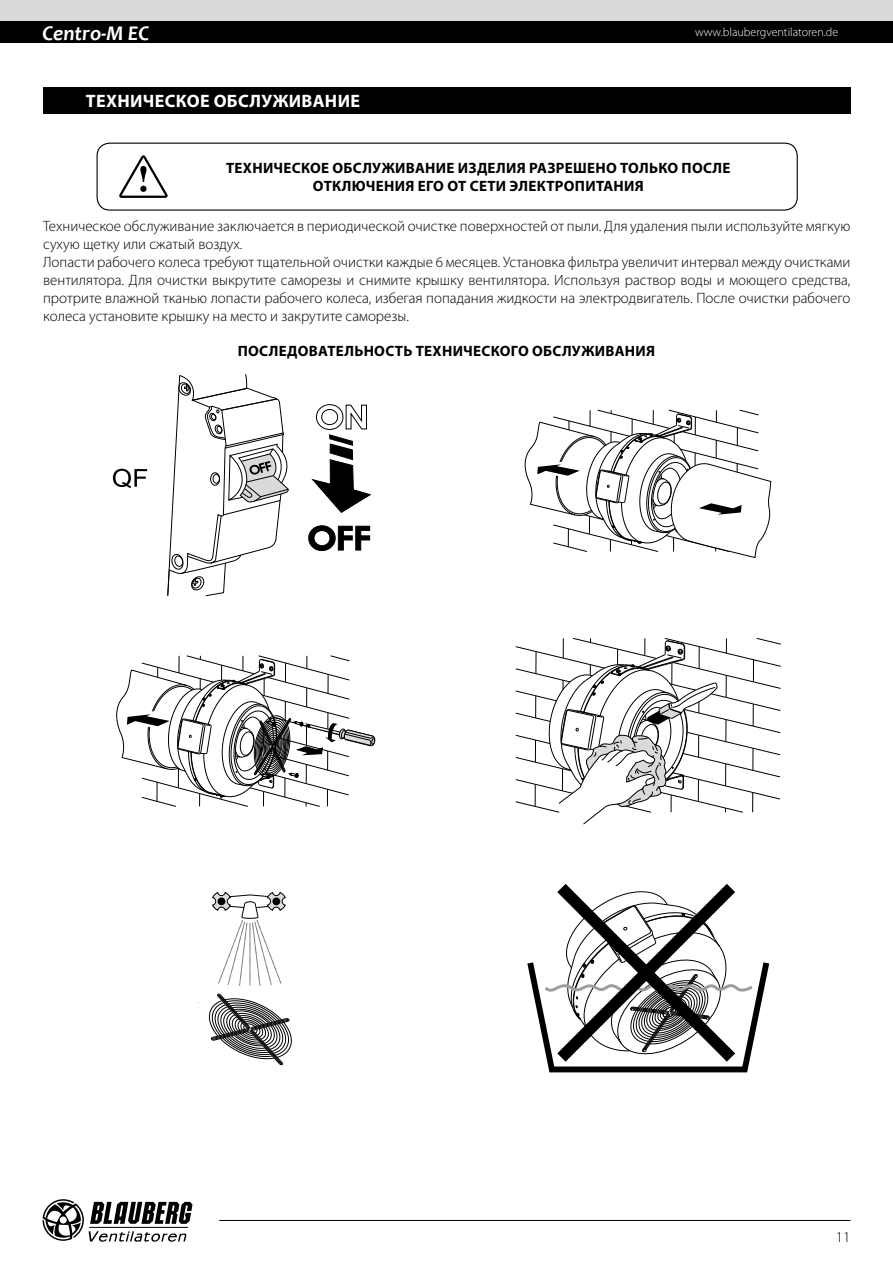
<style>
.page{position:relative;width:893px;height:1263px;background:#fff}
.page>*{position:absolute;margin:0;border:0;box-sizing:border-box;transform-origin:0 0}
.t1{font:italic 700 21px "Candara";color:#fff}
.t2{font:700 18px "Myriad Pro";letter-spacing:.02em;color:#fff}
.t3{font:300 15px/18px "Myriad Pro";color:#000}
.t4{font:700 15px/18px "Myriad Pro";letter-spacing:.02em;color:#000;text-align:center}
.t5{font:300 12px "Myriad Pro";color:#fff}
</style>
<div class="page">
<div style="left:0;top:0;width:893px;height:21px;background:#dadada"></div>
<div style="left:0;top:21px;width:893px;height:22px;background:#000"></div>
<svg style="left:43px;top:1199px;width:149px;height:43px"></svg>
<hr style="left:219px;top:1220px;width:631px;height:1px;background:#000">
<svg style="left:311px;top:404px;width:61px;height:109px"></svg>
<svg style="left:308px;top:525px;width:62px;height:26px"></svg>
<svg style="left:167px;top:374px;width:122px;height:223px"></svg>
<svg style="left:113px;top:469px;width:34px;height:19px"></svg>
<svg style="left:524px;top:410px;width:247px;height:148px"></svg>
<svg style="left:116px;top:655px;width:259px;height:152px"></svg>
<svg style="left:515px;top:638px;width:266px;height:187px"></svg>
<svg style="left:212px;top:892px;width:74px;height:94px"></svg>
<div style="left:272px;top:897px;width:8px;height:8px;background:#000;border-radius:50%"></div>
<svg style="left:209px;top:993px;width:83px;height:72px"></svg>
<svg style="left:527px;top:884px;width:243px;height:189px"></svg>
<div style="left:43px;top:87px;width:808px;height:27px;background:#000"></div>
<div style="left:97px;top:143px;width:701px;height:68px;border:1px solid #000;border-radius:13px"></div>
<svg style="left:119px;top:155px;width:49px;height:43px"></svg>
<h1 class="t1" style="left:43px;top:20px;width:108px">Centro-M EC</h1>
<p class="t5" style="left:695px;top:26px;width:145px">www.blaubergventilatoren.de</p>
<p class="t2" style="left:86px;top:89px;width:276px">ТЕХНИЧЕСКОЕ ОБСЛУЖИВАНИЕ</p>
<p class="t4" style="left:226px;top:159px;width:506px">ТЕХНИЧЕСКОЕ ОБСЛУЖИВАНИЕ ИЗДЕЛИЯ РАЗРЕШЕНО ТОЛЬКО ПОСЛЕ<br>ОТКЛЮЧЕНИЯ ЕГО ОТ СЕТИ ЭЛЕКТРОПИТАНИЯ</p>
<p class="t3" style="left:43px;top:218px;width:809px">Техническое обслуживание заключается в периодической очистке поверхностей от пыли. Для удаления пыли используйте мягкую сухую щетку или сжатый воздух.<br>Лопасти рабочего колеса требуют тщательной очистки каждые 6 месяцев. Установка фильтра увеличит интервал между очистками вентилятора. Для очистки выкрутите саморезы и снимите крышку вентилятора. Используя раствор воды и моющего средства, протрите влажной тканью лопасти рабочего колеса, избегая попадания жидкости на электродвигатель. После очистки рабочего колеса установите крышку на место и закрутите саморезы.</p>
<p class="t4" style="left:238px;top:341px;width:419px">ПОСЛЕДОВАТЕЛЬНОСТЬ ТЕХНИЧЕСКОГО ОБСЛУЖИВАНИЯ</p>
<p class="t3" style="left:836px;top:1228px;width:16px">11</p>
</div>
